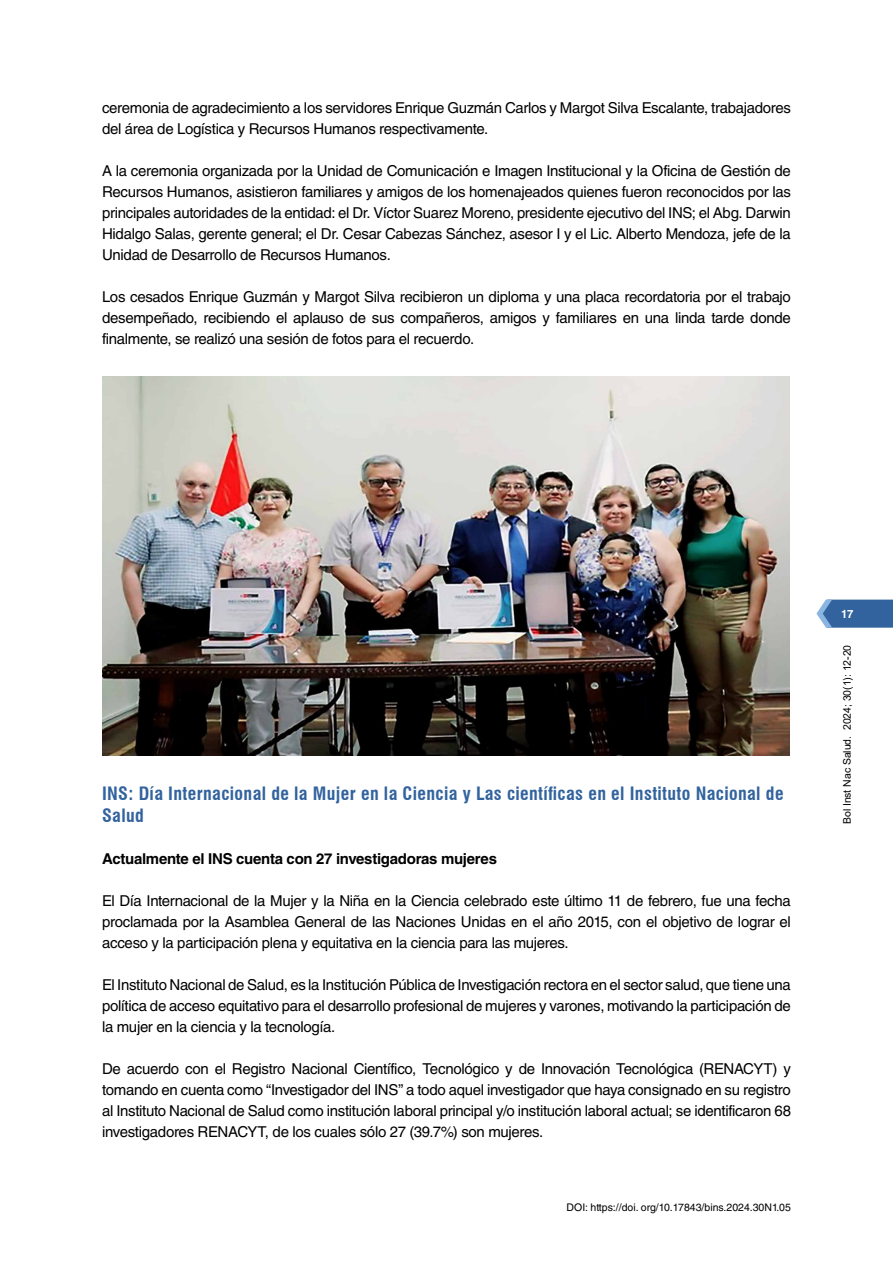
<style>
.page{position:relative;width:893px;height:1263px;background:#fff}
.page>*{position:absolute;margin:0;border:0;box-sizing:border-box;transform-origin:0 0}
.t1{font:700 condensed 18px/21.6px "Swiss 721 BT";letter-spacing:.02em;color:#32639e}
.t2{font:15px/21px "Helvetica LT Std";letter-spacing:-.02em;color:#000;text-align:justify}
.t3{font:700 15px "Helvetica LT Std";letter-spacing:-.02em;color:#000}
.t4{font:700 11.4px "Helvetica LT Std";color:#fff}
.t5{font:10.5px "Helvetica LT Std";color:#000}
.t6{font:10.5px "Arial";letter-spacing:-.005em;color:#000}
</style>
<div class="page">
<svg style="left:816px;top:600px;width:77px;height:28px;background:#4875aa"></svg>
<img style="left:102px;top:376px;width:688px;height:379px">
<p class="t2" style="left:102px;top:97px;width:690px">ceremonia de agradecimiento a los servidores Enrique Guzmán Carlos y Margot Silva Escalante, trabajadores del área de Logística y Recursos Humanos respectivamente.</p>
<p class="t2" style="left:102px;top:160px;width:690px">A la ceremonia organizada por la Unidad de Comunicación e Imagen Institucional y la Oficina de Gestión de Recursos Humanos, asistieron familiares y amigos de los homenajeados quienes fueron reconocidos por las principales autoridades de la entidad: el Dr. Víctor Suarez Moreno, presidente ejecutivo del INS; el Abg. Darwin Hidalgo Salas, gerente general; el Dr. Cesar Cabezas Sánchez, asesor I y el Lic. Alberto Mendoza, jefe de la Unidad de Desarrollo de Recursos Humanos.</p>
<p class="t2" style="left:102px;top:286px;width:690px">Los cesados Enrique Guzmán y Margot Silva recibieron un diploma y una placa recordatoria por el trabajo desempeñado, recibiendo el aplauso de sus compañeros, amigos y familiares en una linda tarde donde finalmente, se realizó una sesión de fotos para el recuerdo.</p>
<p class="t1" style="left:102px;top:783px;width:683px">INS: Día Internacional de la Mujer en la Ciencia y Las científicas en el Instituto Nacional de<br>Salud</p>
<p class="t3" style="left:102px;top:849px;width:396px">Actualmente el INS cuenta con 27 investigadoras mujeres</p>
<p class="t2" style="left:102px;top:890px;width:690px">El Día Internacional de la Mujer y la Niña en la Ciencia celebrado este último 11 de febrero, fue una fecha proclamada por la Asamblea General de las Naciones Unidas en el año 2015, con el objetivo de lograr el acceso y la participación plena y equitativa en la ciencia para las mujeres.</p>
<p class="t2" style="left:102px;top:974px;width:690px">El Instituto Nacional de Salud, es la Institución Pública de Investigación rectora en el sector salud, que tiene una política de acceso equitativo para el desarrollo profesional de mujeres y varones, motivando la participación de la mujer en la ciencia y la tecnología.</p>
<p class="t2" style="left:102px;top:1058px;width:690px">De acuerdo con el Registro Nacional Científico, Tecnológico y de Innovación Tecnológica (RENACYT) y tomando en cuenta como “Investigador del INS” a todo aquel investigador que haya consignado en su registro al Instituto Nacional de Salud como institución laboral principal y/o institución laboral actual; se identificaron 68 investigadores RENACYT, de los cuales sólo 27 (39.7%) son mujeres.</p>
<p class="t5" style="left:567px;top:1201px;width:226px">DOI: https://doi. org/10.17843/bins.2024.30N1.05</p>
<p class="t4" style="left:841px;top:607px;width:14px">17</p>
<p class="t6" style="left:840px;top:824px;width:181px;rotate:-90deg">Bol Inst Nac Salud. 2024; 30(1): 12-20</p>
</div>
